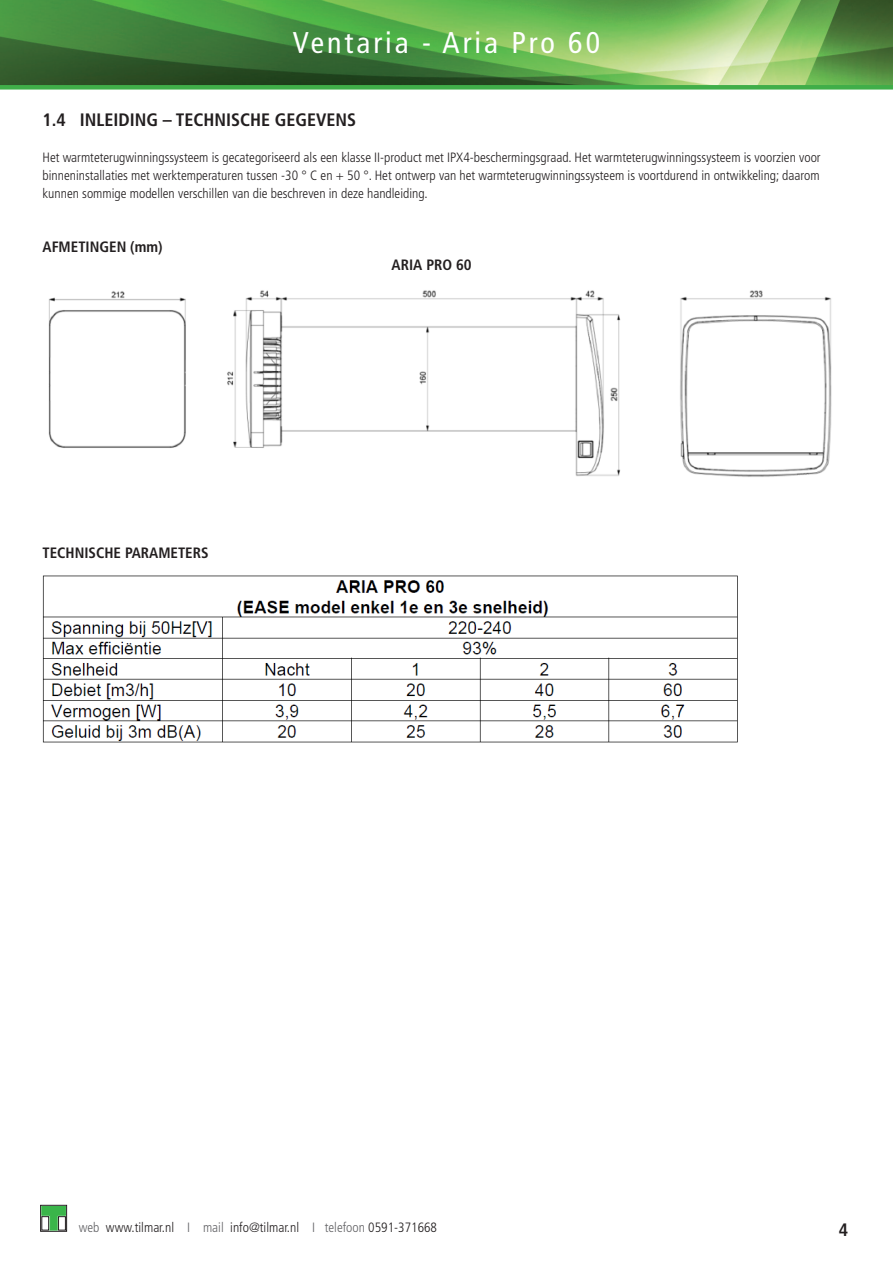
<style>
.page{position:relative;width:893px;height:1263px;background:#fff}
.page>*{position:absolute;margin:0;border:0;box-sizing:border-box;transform-origin:0 0}
.t1{font:condensed 30px "Frutiger LT Std";letter-spacing:.1em;color:#fff}
.t2{font:700 condensed 18px "Frutiger LT Std";color:#231f20}
.t3{font:700 condensed 15px "Frutiger LT Std";color:#231f20}
.t4{font:300 condensed 13.5px "Frutiger LT Std";color:#231f20}
.s1{color:#636366}
</style>
<div class="page">
<img style="left:0;top:0;width:893px;height:85px">
<div style="left:0;top:85px;width:893px;height:5px;background:#40ae49"></div>
<img style="left:48px;top:290px;width:784px;height:187px">
<img style="left:42px;top:575px;width:696px;height:168px">
<div style="left:40px;top:1205px;width:27px;height:26px;border:1px solid #231f20"></div>
<svg style="left:41px;top:1206px;width:25px;height:24px"></svg>
<p class="t1" style="left:293px;top:25px;width:309px">Ventaria - Aria Pro 60</p>
<p class="t2" style="left:43px;top:109px;width:315px">1.4 INLEIDING – TECHNISCHE GEGEVENS</p>
<p class="t4" style="left:43px;top:150px;width:780px">Het warmteterugwinningssysteem is gecategoriseerd als een klasse II-product met IPX4-beschermingsgraad. Het warmteterugwinningssysteem is voorzien voor</p>
<p class="t4" style="left:43px;top:168px;width:779px">binneninstallaties met werktemperaturen tussen -30 ° C en + 50 °. Het ontwerp van het warmteterugwinningssysteem is voortdurend in ontwikkeling; daarom</p>
<p class="t4" style="left:43px;top:186px;width:387px">kunnen sommige modellen verschillen van die beschreven in deze handleiding.</p>
<p class="t3" style="left:43px;top:238px;width:121px">AFMETINGEN (mm)</p>
<p class="t3" style="left:43px;top:544px;width:168px">TECHNISCHE PARAMETERS</p>
<p class="t3" style="left:392px;top:256px;width:82px">ARIA PRO 60</p>
<p class="t4" style="left:79px;top:1219px;width:360px"><span class="s1">web</span> www.tilmar.nl <span class="s1">I mail</span> info@tilmar.nl <span class="s1">I telefoon</span> 0591-371668</p>
<p class="t2" style="left:839px;top:1219px;width:11px">4</p>
</div>
